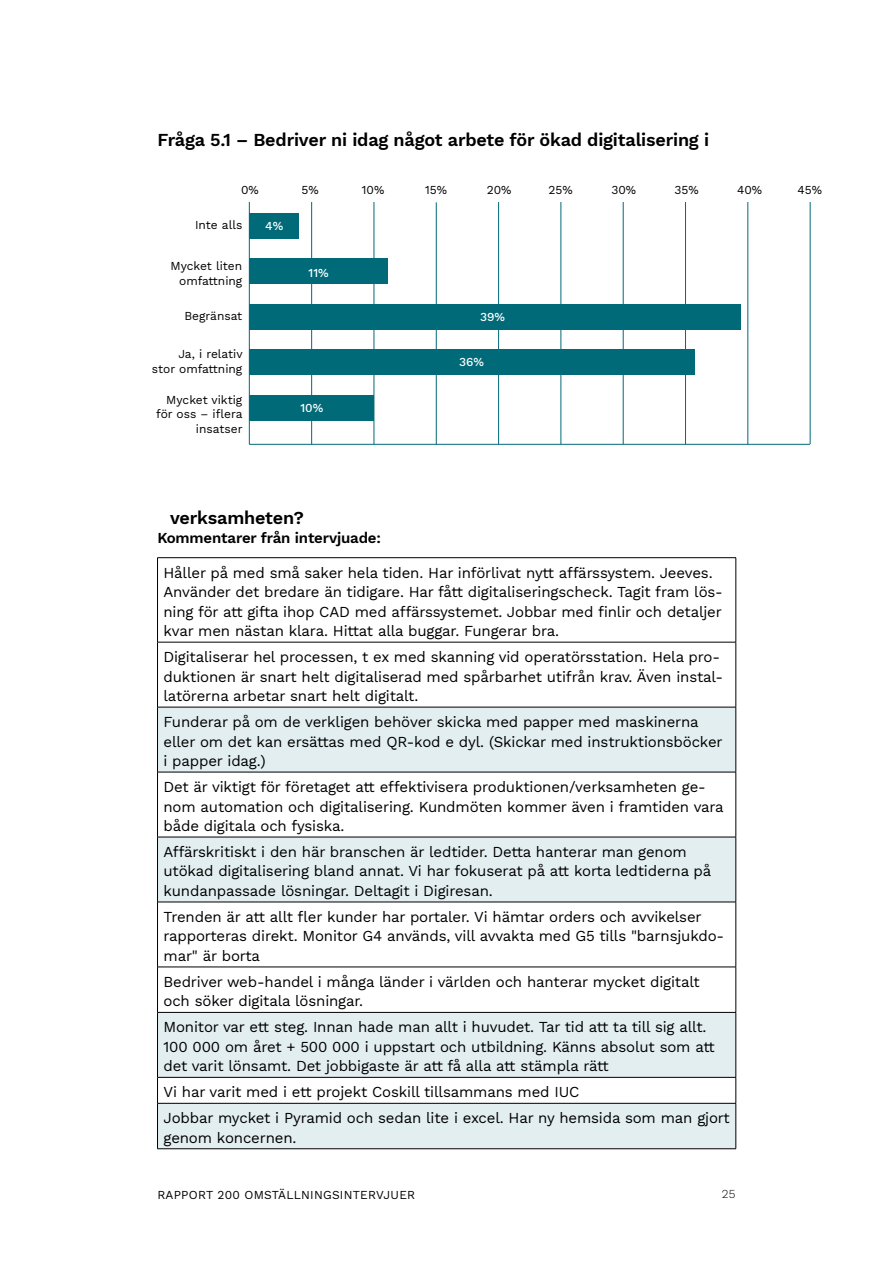
<style>
.page{position:relative;width:893px;height:1263px;background:#fff}
.page>*{position:absolute;margin:0;border:0;box-sizing:border-box;transform-origin:0 0}
.Brödtext{font:600 18px "Work Sans";letter-spacing:-.01em;color:#000}
.Text_i_tabell{font:15px/19.5px "Work Sans";letter-spacing:-.01em;color:#000}
.Rubrik_H2{font:600 15px "Work Sans";letter-spacing:-.01em;color:#000}
.Tabelltext{font:12px/14.4px "Work Sans";color:#000;text-align:right}
.Tabelltext-2{font:12px "Work Sans";letter-spacing:.02em;color:#000}
.t1{font:500 12px "Work Sans";color:#fff}
.t2{font:300 12px "Work Sans";color:#000}
</style>
<div class="page">
<svg style="left:158px;top:708px;width:578px;height:440px;fill:#e3eef1"></svg>
<hr style="left:157px;top:557px;width:579px;height:1px;background:#000">
<hr style="left:157px;top:558px;width:1px;height:84px;background:#000">
<hr style="left:736px;top:558px;width:1px;height:84px;background:#000">
<hr style="left:157px;top:642px;width:579px;height:1px;background:#000">
<hr style="left:157px;top:642px;width:1px;height:65px;background:#000">
<hr style="left:736px;top:642px;width:1px;height:65px;background:#000">
<hr style="left:157px;top:707px;width:579px;height:1px;background:#000">
<hr style="left:157px;top:707px;width:1px;height:65px;background:#000">
<hr style="left:736px;top:707px;width:1px;height:65px;background:#000">
<hr style="left:157px;top:772px;width:579px;height:1px;background:#000">
<hr style="left:157px;top:772px;width:1px;height:65px;background:#000">
<hr style="left:736px;top:772px;width:1px;height:65px;background:#000">
<hr style="left:157px;top:837px;width:579px;height:1px;background:#000">
<hr style="left:157px;top:837px;width:1px;height:65px;background:#000">
<hr style="left:736px;top:837px;width:1px;height:65px;background:#000">
<hr style="left:157px;top:902px;width:579px;height:1px;background:#000">
<hr style="left:157px;top:902px;width:1px;height:65px;background:#000">
<hr style="left:736px;top:902px;width:1px;height:65px;background:#000">
<hr style="left:157px;top:967px;width:579px;height:1px;background:#000">
<hr style="left:157px;top:967px;width:1px;height:45px;background:#000">
<hr style="left:736px;top:967px;width:1px;height:45px;background:#000">
<hr style="left:157px;top:1012px;width:579px;height:1px;background:#000">
<hr style="left:157px;top:1012px;width:1px;height:65px;background:#000">
<hr style="left:736px;top:1012px;width:1px;height:65px;background:#000">
<hr style="left:157px;top:1077px;width:579px;height:1px;background:#000">
<svg style="left:157px;top:1077px;width:1px;height:26px"></svg>
<svg style="left:736px;top:1077px;width:1px;height:26px"></svg>
<hr style="left:157px;top:1103px;width:579px;height:1px;background:#000">
<hr style="left:157px;top:1103px;width:1px;height:45px;background:#000">
<hr style="left:736px;top:1103px;width:1px;height:45px;background:#000">
<hr style="left:157px;top:1148px;width:579px;height:1px;background:#000">
<hr style="left:748px;top:202px;width:1px;height:242px;background:#006a79">
<hr style="left:810px;top:202px;width:1px;height:242px;background:#006a79">
<hr style="left:249px;top:202px;width:1px;height:242px;background:#006a79">
<hr style="left:311px;top:202px;width:1px;height:242px;background:#006a79">
<hr style="left:374px;top:202px;width:1px;height:242px;background:#006a79">
<hr style="left:436px;top:202px;width:1px;height:242px;background:#006a79">
<hr style="left:498px;top:202px;width:1px;height:242px;background:#006a79">
<hr style="left:561px;top:202px;width:1px;height:242px;background:#006a79">
<hr style="left:623px;top:202px;width:1px;height:242px;background:#006a79">
<hr style="left:685px;top:202px;width:1px;height:242px;background:#006a79">
<hr style="left:249px;top:444px;width:561px;height:1px;background:#006a79">
<div style="left:250px;top:304px;width:491px;height:26px;background:#006a79"></div>
<div style="left:250px;top:259px;width:138px;height:25px;background:#006a79"></div>
<div style="left:250px;top:350px;width:445px;height:25px;background:#006a79"></div>
<div style="left:250px;top:395px;width:124px;height:26px;background:#006a79"></div>
<div style="left:250px;top:213px;width:49px;height:26px;background:#006a79"></div>
<p class="Brödtext" style="left:157px;top:126px;width:553px">Fråga 5.1 – Bedriver ni idag något arbete för ökad digitalisering i</p>
<p class="Tabelltext" style="left:241px;top:183px;width:19px">0%</p>
<p class="Tabelltext" style="left:302px;top:183px;width:19px">5%</p>
<p class="Tabelltext" style="left:362px;top:183px;width:24px">10%</p>
<p class="Tabelltext" style="left:425px;top:183px;width:23px">15%</p>
<p class="Tabelltext" style="left:487px;top:183px;width:26px">20%</p>
<p class="Tabelltext" style="left:549px;top:183px;width:26px">25%</p>
<p class="Tabelltext" style="left:611px;top:183px;width:26px">30%</p>
<p class="Tabelltext" style="left:675px;top:183px;width:26px">35%</p>
<p class="Tabelltext" style="left:737px;top:183px;width:27px">40%</p>
<p class="Tabelltext" style="left:797px;top:183px;width:26px">45%</p>
<p class="Tabelltext" style="left:195px;top:217px;width:49px">Inte alls</p>
<p class="t1" style="left:265px;top:216px;width:20px">4%</p>
<p class="Tabelltext" style="left:170px;top:258px;width:73px">Mycket liten omfattning</p>
<p class="Tabelltext" style="left:184px;top:308px;width:59px">Begränsat</p>
<p class="Tabelltext" style="left:152px;top:346px;width:92px">Ja, i relativ<br>stor omfattning</p>
<p class="Tabelltext" style="left:156px;top:392px;width:88px">Mycket viktig för oss – iflera insatser</p>
<p class="t1" style="left:309px;top:263px;width:22px">11%</p>
<p class="t1" style="left:300px;top:398px;width:24px">10%</p>
<p class="t1" style="left:480px;top:308px;width:26px">39%</p>
<p class="t1" style="left:459px;top:353px;width:26px">36%</p>
<p class="Brödtext" style="left:170px;top:504px;width:135px">verksamheten?</p>
<p class="Rubrik_H2" style="left:157px;top:526px;width:225px">Kommentarer från intervjuade:</p>
<p class="Text_i_tabell" style="left:164px;top:562px;width:561px">Håller på med små saker hela tiden. Har införlivat nytt affärssystem. Jeeves.<br>Använder det bredare än tidigare. Har fått digitaliseringscheck. Tagit fram lös&shy;ning för att gifta ihop CAD med affärssystemet. Jobbar med finlir och detaljer kvar men nästan klara. Hittat alla buggar. Fungerar bra.</p>
<p class="Text_i_tabell" style="left:164px;top:647px;width:561px">Digitaliserar hel processen, t ex med skanning vid operatörsstation. Hela pro&shy;duktionen är snart helt digitaliserad med spårbarhet utifrån krav. Även instal&shy;latörerna arbetar snart helt digitalt.</p>
<p class="Text_i_tabell" style="left:164px;top:712px;width:561px">Funderar på om de verkligen behöver skicka med papper med maskinerna eller om det kan ersättas med QR-kod e dyl. (Skickar med instruktionsböcker i papper idag.)</p>
<p class="Text_i_tabell" style="left:164px;top:776px;width:562px">Det är viktigt för företaget att effektivisera produktionen/verksamheten ge&shy;nom automation och digitalisering. Kundmöten kommer även i framtiden vara både digitala och fysiska.</p>
<p class="Text_i_tabell" style="left:164px;top:841px;width:549px">Affärskritiskt i den här branschen är ledtider. Detta hanterar man genom utökad digitalisering bland annat. Vi har fokuserat på att korta ledtiderna på kundanpassade lösningar. Deltagit i Digiresan.</p>
<p class="Text_i_tabell" style="left:164px;top:906px;width:562px">Trenden är att allt fler kunder har portaler. Vi hämtar orders och avvikelser rapporteras direkt. Monitor G4 används, vill avvakta med G5 tills "barnsjukdo&shy;mar" är borta</p>
<p class="Text_i_tabell" style="left:164px;top:971px;width:538px">Bedriver web-handel i många länder i världen och hanterar mycket digitalt och söker digitala lösningar.</p>
<p class="Text_i_tabell" style="left:164px;top:1017px;width:553px">Monitor var ett steg. Innan hade man allt i huvudet. Tar tid att ta till sig allt.<br>100 000 om året + 500 000 i uppstart och utbildning. Känns absolut som att det varit lönsamt. Det jobbigaste är att få alla att stämpla rätt</p>
<p class="Text_i_tabell" style="left:164px;top:1082px;width:417px">Vi har varit med i ett projekt Coskill tillsammans med IUC</p>
<p class="Text_i_tabell" style="left:164px;top:1108px;width:568px">Jobbar mycket i Pyramid och sedan lite i excel. Har ny hemsida som man gjort genom koncernen.</p>
<p class="Tabelltext-2" style="left:157px;top:1186px;width:259px">RAPPORT 200 OMSTÄLLNINGSINTERVJUER</p>
<p class="t2" style="left:722px;top:1184px;width:15px">25</p>
</div>
